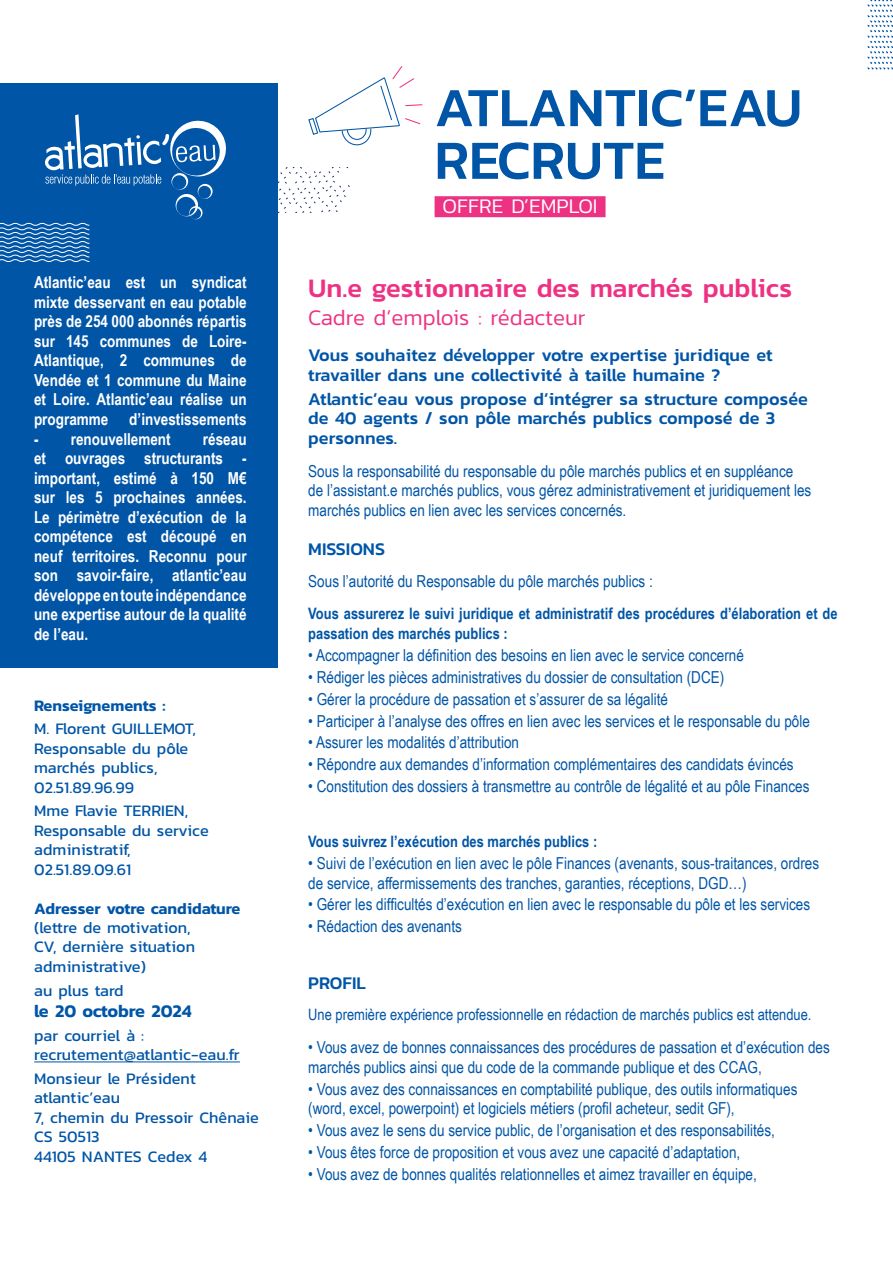
<style>
.page{position:relative;width:893px;height:1263px;background:#fff}
.page>*{position:absolute;margin:0;border:0;box-sizing:border-box;transform-origin:0 0}
.t1{font:500 55.8px "Kanit";color:#0155a7}
.t2{font:500 27px "Kanit";color:#ee3283}
.t3{font:300 22.5px "Kanit";color:#ee3283}
.t4{font:300 21px "Kanit";color:#fff}
.t5{font:500 18px/19.5px "Kanit";color:#0155a7}
.t6{font:600 18px "Kanit";letter-spacing:-.015em;color:#0155a7}
.t7{font:16.5px/19.8px "Arial Narrow";color:#0155a7}
.t8{font:700 16.5px/19.5px "Arial Narrow";color:#fff;text-align:justify}
.t9{font:16.2px/19.5px "Kanit";color:#0155a7}
.t10{font:600 16.2px "Kanit";color:#0155a7}
.t11{font:700 15.75px/19.8px "Arial Narrow";color:#0155a7}
.t12{font:15.75px "Arial Narrow";color:#0155a7}
</style>
<div class="page">
<svg style="left:867px;top:0;width:26px;height:69px"></svg>
<svg style="left:277px;top:168px;width:73px;height:45px"></svg>
<svg style="left:308px;top:66px;width:115px;height:80px"></svg>
<div style="left:0;top:83px;width:277px;height:585px;background:#0155a7"></div>
<svg style="left:0;top:114px;width:226px;height:148px"></svg>
<div style="left:435px;top:196px;width:171px;height:21px;background:#ee3283"></div>
<hr style="left:34px;top:1061px;width:206px;height:1px;background:#0155a7">
<p class="t8" style="left:34px;top:272px;width:214px">Atlantic’eau est un syndicat mixte desservant en eau potable près de 254 000 abonnés répartis sur 145 communes de Loire-Atlantique, 2 communes de Vendée et 1 commune du Maine et Loire. Atlantic’eau réalise un programme</p>
<p class="t8" style="left:129px;top:409px;width:119px">d’investissements</p>
<p class="t8" style="left:34px;top:428px;width:138px">- renouvellement</p>
<p class="t8" style="left:34px;top:428px;width:214px;text-indent:169px">réseau et ouvrages structurants - important, estimé à 150 M€ sur les 5 prochaines années.<br>Le périmètre d’exécution de la compétence est découpé en neuf territoires. Reconnu pour son savoir-faire, atlantic’eau développe en toute indépendance une expertise autour de la qualité de l’eau.</p>
<p class="t10" style="left:34px;top:693px;width:133px">Renseignements :</p>
<p class="t9" style="left:34px;top:719px;width:163px">M. Florent GUILLEMOT,<br>Responsable du pôle marchés publics,<br>02.51.89.96.99</p>
<p class="t9" style="left:34px;top:801px;width:176px">Mme Flavie TERRIEN,<br>Responsable du service administratif,<br>02.51.89.09.61</p>
<p class="t10" style="left:34px;top:896px;width:208px">Adresser votre candidature</p>
<p class="t9" style="left:34px;top:917px;width:162px">(lettre de motivation,<br>CV, dernière situation administrative)</p>
<p class="t9" style="left:34px;top:980px;width:91px">au plus tard</p>
<p class="t6" style="left:34px;top:997px;width:159px">le 20 octobre 2024</p>
<p class="t9" style="left:34px;top:1025px;width:111px">par courriel à :</p>
<p class="t9" style="left:34px;top:1045px;width:207px">recrutement@atlantic-eau.fr</p>
<p class="t9" style="left:34px;top:1068px;width:163px">Monsieur le Président</p>
<p class="t9" style="left:34px;top:1088px;width:87px">atlantic’eau</p>
<p class="t9" style="left:34px;top:1107px;width:226px">7, chemin du Pressoir Chênaie</p>
<p class="t9" style="left:34px;top:1127px;width:67px">CS 50513</p>
<p class="t9" style="left:34px;top:1146px;width:175px">44105 NANTES Cedex 4</p>
<p class="t1" style="left:435px;top:65px;width:369px">ATLANTIC’EAU</p>
<p class="t1" style="left:435px;top:118px;width:232px">RECRUTE</p>
<p class="t4" style="left:443px;top:191px;width:156px">OFFRE D’EMPLOI</p>
<p class="t2" style="left:308px;top:267px;width:485px">Un.e gestionnaire des marchés publics</p>
<p class="t3" style="left:308px;top:302px;width:279px">Cadre d’emplois : rédacteur</p>
<p class="t5" style="left:308px;top:345px;width:466px">Vous souhaitez développer votre expertise juridique et travailler dans une collectivité à taille humaine ?</p>
<p class="t5" style="left:308px;top:388px;width:501px">Atlantic’eau vous propose d’intégrer sa structure composée de 40 agents / son pôle marchés publics composé de 3 personnes.</p>
<p class="t7" style="left:308px;top:460px;width:505px">Sous la responsabilité du responsable du pôle marchés publics et en suppléance de l’assistant.e marchés publics, vous gérez administrativement et juridiquement les marchés publics en lien avec les services concernés.</p>
<p class="t5" style="left:308px;top:538px;width:78px">MISSIONS</p>
<p class="t7" style="left:308px;top:571px;width:346px">Sous l’autorité du Responsable du pôle marchés publics :</p>
<p class="t11" style="left:308px;top:603px;width:531px">Vous assurerez le suivi juridique et administratif des procédures d’élaboration et de passation des marchés publics :</p>
<p class="t7" style="left:308px;top:644px;width:437px">• Accompagner la définition des besoins en lien avec le service concerné</p>
<p class="t7" style="left:308px;top:666px;width:418px">• Rédiger les pièces administratives du dossier de consultation (DCE)</p>
<p class="t7" style="left:308px;top:688px;width:361px">• Gérer la procédure de passation et s’assurer de sa légalité</p>
<p class="t7" style="left:308px;top:710px;width:503px">• Participer à l’analyse des offres en lien avec les services et le responsable du pôle</p>
<p class="t7" style="left:308px;top:732px;width:212px">• Assurer les modalités d’attribution</p>
<p class="t7" style="left:308px;top:754px;width:487px">• Répondre aux demandes d’information complémentaires des candidats évincés</p>
<p class="t7" style="left:308px;top:776px;width:503px">• Constitution des dossiers à transmettre au contrôle de légalité et au pôle Finances</p>
<p class="t11" style="left:308px;top:831px;width:291px">Vous suivrez l’exécution des marchés publics :</p>
<p class="t7" style="left:308px;top:852px;width:512px">• Suivi de l’exécution en lien avec le pôle Finances (avenants, sous-traitances, ordres de service, affermissements des tranches, garanties, réceptions, DGD…)</p>
<p class="t7" style="left:308px;top:894px;width:503px">• Gérer les difficultés d’exécution en lien avec le responsable du pôle et les services</p>
<p class="t7" style="left:308px;top:916px;width:155px">• Rédaction des avenants</p>
<p class="t5" style="left:308px;top:972px;width:59px">PROFIL</p>
<p class="t12" style="left:308px;top:1003px;width:505px">Une première expérience professionnelle en rédaction de marchés publics est attendue.</p>
<p class="t7" style="left:308px;top:1036px;width:523px">• Vous avez de bonnes connaissances des procédures de passation et d’exécution des marchés publics ainsi que du code de la commande publique et des CCAG,</p>
<p class="t7" style="left:308px;top:1078px;width:491px">• Vous avez des connaissances en comptabilité publique, des outils informatiques (word, excel, powerpoint) et logiciels métiers (profil acheteur, sedit GF),</p>
<p class="t7" style="left:308px;top:1120px;width:468px">• Vous avez le sens du service public, de l’organisation et des responsabilités,</p>
<p class="t7" style="left:308px;top:1142px;width:433px">• Vous êtes force de proposition et vous avez une capacité d’adaptation,</p>
<p class="t7" style="left:308px;top:1164px;width:450px">• Vous avez de bonnes qualités relationnelles et aimez travailler en équipe,</p>
</div>
